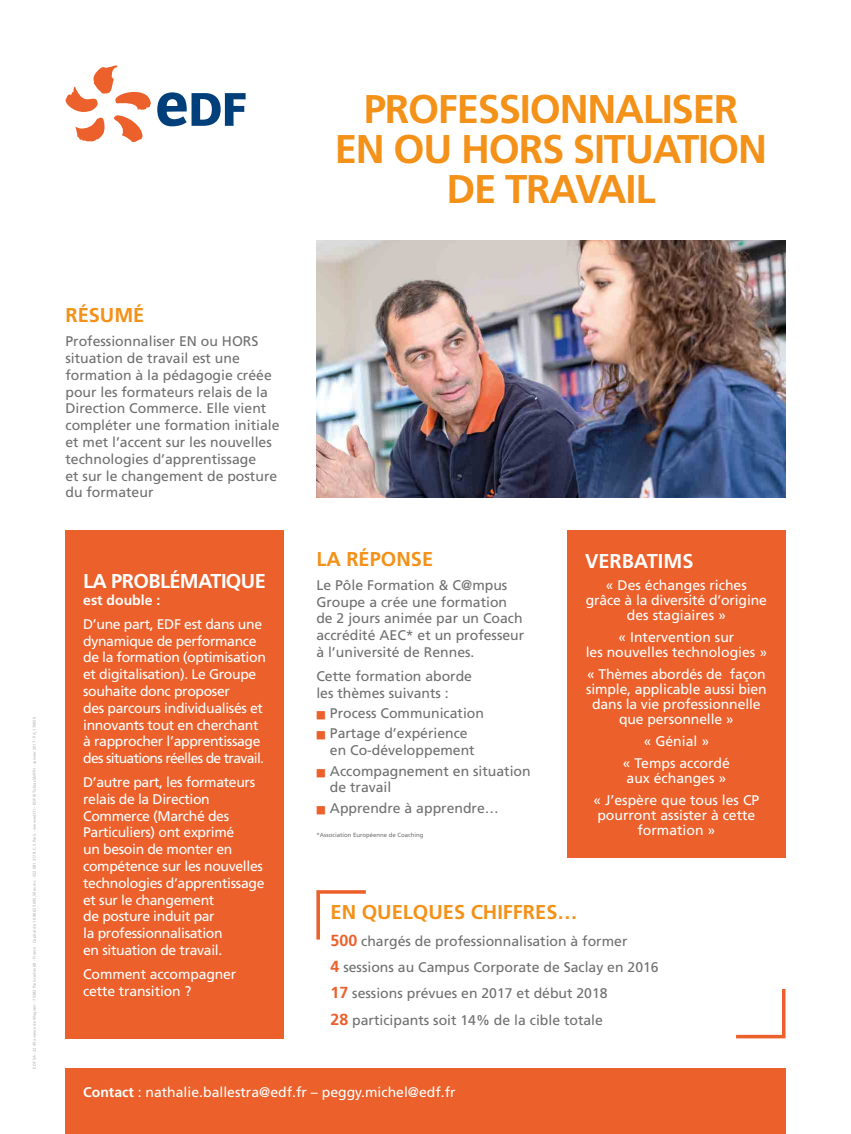
<style>
.page{position:relative;width:851px;height:1134px;background:#fff}
.page>*{position:absolute;margin:0;border:0;box-sizing:border-box;transform-origin:0 0}
.t1{font:700 40px/40px "Frutiger";letter-spacing:-.03em;color:#f39118;text-align:center}
.t2{font:700 20px "Frutiger";color:#f39118}
.t3{font:700 20px "Frutiger";letter-spacing:-.03em;color:#fff}
.t4{font:700 20px "Frutiger";color:#fff}
.t5{font:14px/16.8px "Frutiger";color:#706f6f}
.t6{font:14px/16.8px "Frutiger";letter-spacing:-.025em;color:#fff}
.t7{font:14px/15px "Frutiger";color:#fff;text-align:center}
.t8{font:700 14px "Frutiger";color:#fff}
.t9{font:6px "Frutiger";color:#706f6f}
.t10{font:4px "Frutiger";color:#b3b2b2}
.s1{color:#eb602b}
.s2{font-weight:700;font-size:16px;color:#eb602b}
.s3{font-weight:700}
</style>
<div class="page">
<svg style="left:65px;top:65px;width:86px;height:77px"></svg>
<svg style="left:157px;top:92px;width:88px;height:34px"></svg>
<img style="left:316px;top:240px;width:469px;height:257px">
<div style="left:567px;top:530px;width:218px;height:327px;background:#eb602b"></div>
<div style="left:65px;top:1068px;width:720px;height:66px;background:#eb602b"></div>
<div style="left:65px;top:530px;width:218px;height:509px;background:#eb602b"></div>
<svg style="left:316px;top:890px;width:50px;height:49px"></svg>
<svg style="left:736px;top:989px;width:49px;height:49px"></svg>
<p class="t1" style="left:335px;top:89px;width:433px">PROFESSIONNALISER<br>EN OU HORS SITUATION<br>DE TRAVAIL</p>
<p class="t10" style="left:32px;top:1068px;width:353px;rotate:-90deg">EDF SA - 22-30 avenue de Wagram - 75382 Paris cedex 08 - France - Capital de 1 006 625 695,50 euros - 552 081 317 R.C.S. Paris - www.edf.fr - EDF © Tobias SMITH - Janvier 2017 - PA_170050</p>
<p class="t2" style="left:65px;top:304px;width:80px">RÉSUMÉ</p>
<p class="t5" style="left:65px;top:333px;width:215px">Professionnaliser EN ou HORS situation de travail est une formation à la pédagogie créée pour les formateurs relais de la<br>Direction Commerce. Elle vient compléter une formation initiale et met l’accent sur les nouvelles technologies d’apprentissage<br>et sur le changement de posture du formateur</p>
<p class="t3" style="left:83px;top:569px;width:184px">LA PROBLÉMATIQUE</p>
<p class="t8" style="left:83px;top:592px;width:79px">est double :</p>
<p class="t6" style="left:83px;top:616px;width:184px">D’une part, EDF est dans une dynamique de performance de la formation (optimisation et digitalisation). Le Groupe souhaite donc proposer<br>des parcours individualisés et innovants tout en cherchant à rapprocher l’apprentissage des situations réelles de travail.</p>
<p class="t6" style="left:83px;top:774px;width:183px">D’autre part, les formateurs relais de la Direction<br>Commerce (Marché des<br>Particuliers) ont exprimé<br>un besoin de monter en compétence sur les nouvelles technologies d’apprentissage et sur le changement<br>de posture induit par<br>la professionnalisation<br>en situation de travail.</p>
<p class="t6" style="left:83px;top:966px;width:155px">Comment accompagner cette transition ?</p>
<p class="t2" style="left:316px;top:547px;width:118px">LA RÉPONSE</p>
<p class="t5" style="left:316px;top:577px;width:209px">Le Pôle Formation &amp; C@mpus<br>Groupe a crée une formation de 2 jours animée par un Coach accrédité AEC* et un professeur à l’université de Rennes.</p>
<p class="t5" style="left:316px;top:668px;width:157px">Cette formation aborde les thèmes suivants :</p>
<p class="t5" style="left:316px;top:705px;width:169px"><span class="s1">■</span> Process Communication</p>
<p class="t5" style="left:330px;top:725px;width:146px;text-indent:-14px"><span class="s1">■</span> Partage d’expérience en Co-développement</p>
<p class="t5" style="left:330px;top:762px;width:202px;text-indent:-14px"><span class="s1">■</span> Accompagnement en situation de travail</p>
<p class="t5" style="left:316px;top:799px;width:184px"><span class="s1">■</span> Apprendre à apprendre…</p>
<p class="t9" style="left:316px;top:831px;width:109px">*Association Européenne de Coaching</p>
<p class="t4" style="left:585px;top:549px;width:110px">VERBATIMS</p>
<p class="t7" style="left:585px;top:577px;width:183px">« Des échanges riches<br>grâce à la diversité d’origine des stagiaires »</p>
<p class="t7" style="left:585px;top:629px;width:183px">« Intervention sur<br>les nouvelles technologies »</p>
<p class="t6" style="left:586px;top:666px;width:182px;line-height:15px;text-align:center">« Thèmes abordés de façon simple, applicable aussi bien dans la vie professionnelle que personnelle »</p>
<p class="t6" style="left:643px;top:733px;width:67px">« Génial »</p>
<p class="t7" style="left:622px;top:756px;width:109px;text-align:left">« Temps accordé aux échanges »</p>
<p class="t7" style="left:593px;top:793px;width:167px">« J’espère que tous les CP pourront assister à cette formation »</p>
<p class="t2" style="left:330px;top:901px;width:248px">EN QUELQUES CHIFFRES…</p>
<p class="t5" style="left:330px;top:932px;width:298px"><span class="s2">500</span> chargés de professionnalisation à former</p>
<p class="t5" style="left:330px;top:959px;width:329px"><span class="s2">4</span> sessions au Campus Corporate de Saclay en 2016</p>
<p class="t5" style="left:330px;top:985px;width:278px"><span class="s2">17</span> sessions prévues en 2017 et début 2018</p>
<p class="t5" style="left:330px;top:1011px;width:274px"><span class="s2">28</span> participants soit 14% de la cible totale</p>
<p class="t7" style="left:83px;top:1084px;width:374px"><span class="s3">Contact</span> : nathalie.ballestra@edf.fr – peggy.michel@edf.fr</p>
</div>
